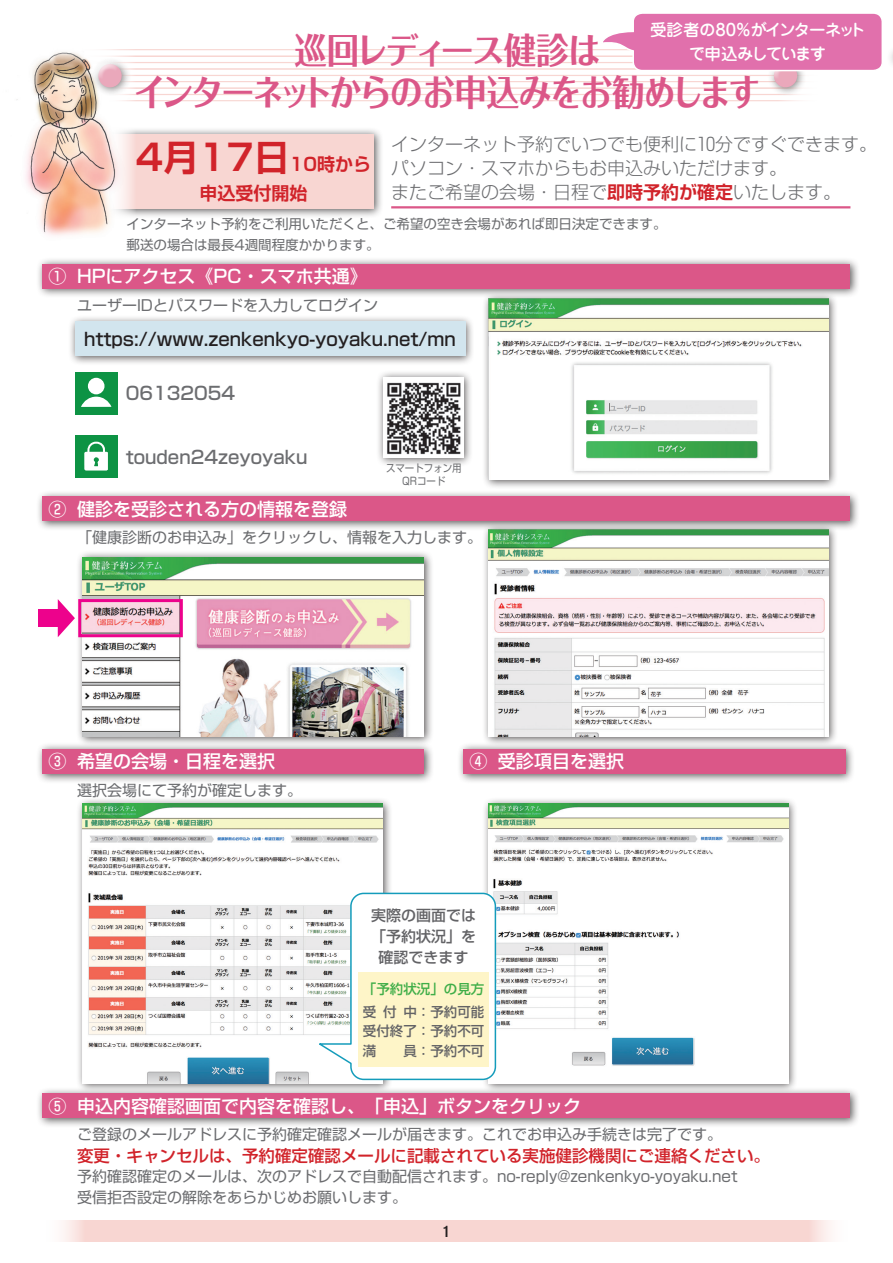
<style>
.page{position:relative;width:893px;height:1263px;background:#fff}
.page>*{position:absolute;margin:0;border:0;box-sizing:border-box;transform-origin:0 0}
.t1{font:700 36px/42px "Folk Pro";letter-spacing:-.07em;color:#db5788;text-align:center;scale:.9 1}
.t2{font:700 36px "Shin Go Pro De";color:#d1232a}
.t3{font:500 18px "Shin Go Pro";color:#fff}
.t4{font:300 18px/24px "Shin Go Pro";color:#6c6d70}
.t5{font:500 18px "Shin Go Pro";color:#231f20}
.t6{font:500 18px "Shin Go Pro";color:#6c6d70}
.t7{font:700 18px "Shin Go Pro De";color:#d1232a}
.t8{font:500 16.5px "Shin Go Pro";color:#d1232a}
.t9{font:500 16.5px/24px "Jun 34 Pro";letter-spacing:-.08em;color:#fff;text-align:center}
.t10{font:15px/21px "Shin Go Pro";color:#6c6d70}
.t11{font:500 15px/21px "Shin Go Pro";color:#636366;text-align:center}
.t12{font:500 15px "Kakumin Pro";color:#231f20}
.t13{font:13.5px/21px "Shin Go Pro";color:#6c6d70}
.t14{font:500 13.5px/19.5px "Shin Go Pro";color:#636366;text-align:justify}
.t15{font:500 13.5px "Shin Go Pro";color:#40ae49}
.t16{font:10.5px/13.5px "Shin Go Pro";color:#6c6d70;text-align:center;scale:.9 1}
.s1{font-size:18px}
.s2{font-family:"Shin Go Pro De";font-weight:700;color:#d1232a}
</style>
<div class="page">
<div style="left:43px;top:1220px;width:807px;height:22px;background:#f8d6d2"></div>
<div style="left:887px;top:46px;width:6px;height:24px;background:#fbfbfb"></div>
<div style="left:36px;top:257px;width:824px;height:41px;background:#231f20;opacity:.75"></div>
<div style="left:43px;top:264px;width:807px;height:25px;background:#db5788"></div>
<div style="left:36px;top:490px;width:824px;height:41px;background:#231f20;opacity:.75"></div>
<div style="left:43px;top:496px;width:807px;height:25px;background:#db5788"></div>
<div style="left:36px;top:742px;width:398px;height:42px;background:#231f20;opacity:.75"></div>
<div style="left:43px;top:749px;width:381px;height:25px;background:#db5788"></div>
<div style="left:36px;top:1087px;width:824px;height:41px;background:#231f20;opacity:.75"></div>
<div style="left:43px;top:1093px;width:807px;height:25px;background:#db5788"></div>
<div style="left:457px;top:742px;width:398px;height:42px;background:#231f20;opacity:.75"></div>
<div style="left:463px;top:749px;width:383px;height:25px;background:#db5788"></div>
<div style="left:39px;top:127px;width:345px;height:91px;background:#231f20;opacity:.75"></div>
<div style="left:45px;top:134px;width:329px;height:74px;background:#f8d6d2"></div>
<hr style="left:78px;top:49px;width:743px;height:2px;background:#f8d6d2">
<hr style="left:78px;top:55px;width:743px;height:2px;background:#f8d6d2">
<hr style="left:78px;top:62px;width:743px;height:1px;background:#f8d6d2">
<hr style="left:78px;top:68px;width:743px;height:2px;background:#f8d6d2">
<hr style="left:78px;top:75px;width:743px;height:1px;background:#f8d6d2">
<hr style="left:78px;top:81px;width:743px;height:1px;background:#f8d6d2">
<hr style="left:78px;top:87px;width:743px;height:2px;background:#f8d6d2">
<hr style="left:78px;top:94px;width:743px;height:1px;background:#f8d6d2">
<hr style="left:78px;top:100px;width:743px;height:2px;background:#f8d6d2">
<div style="left:767px;top:58px;width:40px;height:39px;background:#231f20;opacity:.58"></div>
<div style="left:769px;top:59px;width:31px;height:25px;background:#fff;opacity:.75"></div>
<div style="left:771px;top:67px;width:32px;height:26px;background:#fff;opacity:.75"></div>
<img style="left:16px;top:49px;width:120px;height:187px">
<div style="left:482px;top:292px;width:357px;height:197px;background:#231f20;opacity:.75"></div>
<img style="left:488px;top:299px;width:341px;height:180px">
<div style="left:482px;top:523px;width:357px;height:223px;background:#231f20;opacity:.75"></div>
<img style="left:488px;top:530px;width:341px;height:206px">
<div style="left:76px;top:550px;width:358px;height:196px;background:#231f20;opacity:.75"></div>
<img style="left:83px;top:557px;width:341px;height:179px">
<div style="left:76px;top:797px;width:317px;height:296px;background:#231f20;opacity:.75"></div>
<img style="left:83px;top:804px;width:300px;height:279px">
<div style="left:482px;top:797px;width:316px;height:296px;background:#231f20;opacity:.75"></div>
<img style="left:488px;top:804px;width:300px;height:279px">
<hr style="left:391px;top:206px;width:459px;height:2px;background:#db5788">
<div style="left:78px;top:599px;width:105px;height:38px;border:3px solid #ed028c"></div>
<div style="left:38px;top:610px;width:26px;height:17px;background:#ed028c"></div>
<svg style="left:58px;top:599px;width:17px;height:38px"></svg>
<div style="left:92px;top:58px;width:39px;height:39px;background:#231f20;opacity:.58"></div>
<div style="left:93px;top:59px;width:31px;height:25px;background:#fff;opacity:.75"></div>
<div style="left:96px;top:67px;width:31px;height:26px;background:#fff;opacity:.75"></div>
<svg style="left:600px;top:13px;width:282px;height:59px;background:#e584b7"></svg>
<div style="left:68px;top:315px;width:407px;height:51px;background:#231f20;opacity:.75"></div>
<div style="left:75px;top:322px;width:390px;height:34px;background:#d2e5ee"></div>
<div style="left:376px;top:370px;width:97px;height:97px;background:#231f20;opacity:.75"></div>
<div style="left:383px;top:377px;width:80px;height:80px;background:#fff"></div>
<img style="left:387px;top:382px;width:74px;height:73px">
<div style="left:75px;top:436px;width:42px;height:42px;background:#0d9344"></div>
<svg style="left:85px;top:442px;width:23px;height:28px"></svg>
<div style="left:75px;top:372px;width:42px;height:43px;background:#0d9344"></div>
<div style="left:88px;top:378px;width:17px;height:16px;background:#fff;border-radius:50%"></div>
<svg style="left:81px;top:397px;width:30px;height:10px"></svg>
<svg style="left:314px;top:892px;width:183px;height:189px"></svg>
<div style="left:358px;top:973px;width:131px;height:94px;background:#fef5c8"></div>
<p class="t9" style="left:650px;top:16px;width:218px">受診者の80％がインターネットで申込みしています</p>
<h1 class="t1" style="left:134px;top:24px;width:698px">巡回レディース健診は<br>インターネットからのお申込みをお勧めします</h1>
<h1 class="t2" style="left:136px;top:128px;width:237px">4月17日<span class="s1">10時から</span></h1>
<p class="t7" style="left:199px;top:179px;width:109px">申込受付開始</p>
<p class="t4" style="left:391px;top:130px;width:487px">インターネット予約でいつでも便利に10分ですぐできます。パソコン・スマホからもお申込みいただけます。<br>またご希望の会場・日程で<span class="s2">即時予約が確定</span>いたします。</p>
<p class="t13" style="left:126px;top:212px;width:542px">インターネット予約をご利用いただくと、ご希望の空き会場があれば即日決定できます。郵送の場合は最長4週間程度かかります。</p>
<p class="t3" style="left:49px;top:262px;width:321px">① HPにアクセス《PC・スマホ共通》</p>
<p class="t10" style="left:77px;top:292px;width:303px">ユーザーIDとパスワードを入力してログイン</p>
<p class="t5" style="left:84px;top:324px;width:373px">https://www.zenkenkyo-yoyaku.net/mn</p>
<p class="t6" style="left:126px;top:379px;width:111px">06132054</p>
<p class="t6" style="left:126px;top:442px;width:183px">touden24zeyoyaku</p>
<p class="t16" style="left:386px;top:460px;width:85px">スマートフォン用<br>QRコード</p>
<p class="t3" style="left:49px;top:494px;width:300px">② 健診を受診される方の情報を登録</p>
<p class="t10" style="left:77px;top:525px;width:407px">「健康診断のお申込み」をクリックし、情報を入力します。</p>
<p class="t3" style="left:49px;top:747px;width:228px">③ 希望の会場・日程を選択</p>
<p class="t10" style="left:77px;top:778px;width:227px">選択会場にて予約が確定します。</p>
<p class="t3" style="left:469px;top:747px;width:156px">④ 受診項目を選択</p>
<p class="t11" style="left:371px;top:903px;width:106px">実際の画面では「予約状況」を確認できます</p>
<p class="t15" style="left:363px;top:978px;width:123px">「予約状況」の見方</p>
<p class="t14" style="left:363px;top:1000px;width:123px">受付中：予約可能受付終了：予約不可満　　員：予約不可</p>
<p class="t3" style="left:49px;top:1091px;width:534px">⑤ 申込内容確認画面で内容を確認し、「申込」ボタンをクリック</p>
<p class="t10" style="left:77px;top:1122px;width:647px">ご登録のメールアドレスに予約確定確認メールが届きます。これでお申込み手続きは完了です。</p>
<p class="t8" style="left:77px;top:1143px;width:694px">変更・キャンセルは、予約確定確認メールに記載されている実施健診機関にご連絡ください。</p>
<p class="t10" style="left:77px;top:1164px;width:662px">予約確認確定のメールは、次のアドレスで自動配信されます。no-reply@zenkenkyo-yoyaku.net受信拒否設定の解除をあらかじめお願いします。</p>
<p class="t12" style="left:441px;top:1219px;width:12px">1</p>
</div>
